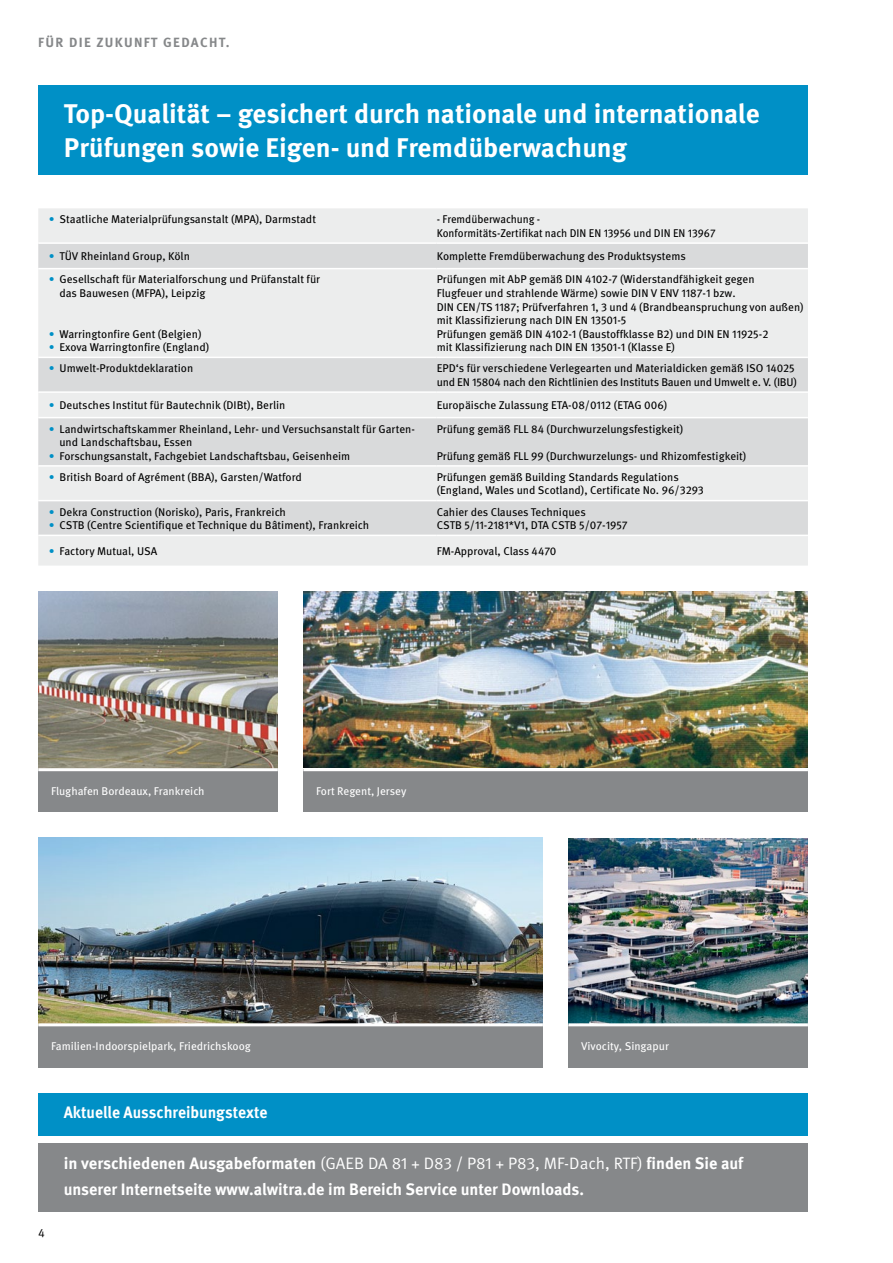
<style>
.page{position:relative;width:893px;height:1263px;background:#fff}
.page>*{position:absolute;margin:0;border:0;box-sizing:border-box;transform-origin:0 0}
.t1{font:700 27px/34px "Meta Pro";color:#fff}
.t2{font:700 16.5px/25.5px "Meta Pro";color:#fff}
.t3{font:700 16.5px "Meta Pro";color:#fff;scale:.94 1}
.t4{font:700 13.35px "Meta Pro";letter-spacing:.1em;color:#86888a}
.t5{font:12px "Meta Pro";color:#000}
.t6{font:11.25px/13.5px "Meta Pro";color:#000}
.t7{font:11.25px "Meta Pro";color:#fff}
.t8{font:11.25px/13.5px "Meta Pro";color:#000;scale:.96 1}
.s1{color:#0090c6}
.s2{font-weight:400}
</style>
<div class="page">
<div style="left:38px;top:1144px;width:770px;height:68px;background:#86888a"></div>
<div style="left:38px;top:85px;width:770px;height:89px;background:#0090c6"></div>
<img style="left:38px;top:591px;width:240px;height:177px">
<img style="left:304px;top:591px;width:504px;height:177px">
<img style="left:38px;top:838px;width:505px;height:185px">
<div style="left:38px;top:208px;width:770px;height:358px;background:#eceded"></div>
<svg style="left:38px;top:244px;width:770px;height:291px;background:#e2e3e4"></svg>
<hr style="left:38px;top:242px;width:399px;height:2px;background:#fff">
<hr style="left:437px;top:242px;width:371px;height:2px;background:#fff">
<hr style="left:38px;top:268px;width:399px;height:1px;background:#fff">
<hr style="left:437px;top:268px;width:371px;height:1px;background:#fff">
<hr style="left:38px;top:357px;width:399px;height:1px;background:#fff">
<hr style="left:437px;top:357px;width:371px;height:1px;background:#fff">
<hr style="left:38px;top:391px;width:399px;height:2px;background:#fff">
<hr style="left:437px;top:391px;width:371px;height:2px;background:#fff">
<hr style="left:38px;top:417px;width:399px;height:1px;background:#fff">
<hr style="left:437px;top:417px;width:371px;height:1px;background:#fff">
<hr style="left:38px;top:465px;width:399px;height:2px;background:#fff">
<hr style="left:437px;top:465px;width:371px;height:2px;background:#fff">
<hr style="left:38px;top:500px;width:399px;height:1px;background:#fff">
<hr style="left:437px;top:500px;width:371px;height:1px;background:#fff">
<hr style="left:38px;top:535px;width:399px;height:1px;background:#fff">
<hr style="left:437px;top:535px;width:371px;height:1px;background:#fff">
<div style="left:38px;top:770px;width:240px;height:42px;background:#86888a"></div>
<hr style="left:38px;top:768px;width:240px;height:3px;background:#fff">
<div style="left:303px;top:770px;width:505px;height:42px;background:#86888a"></div>
<hr style="left:303px;top:768px;width:505px;height:3px;background:#fff">
<div style="left:38px;top:1025px;width:505px;height:42px;background:#86888a"></div>
<hr style="left:38px;top:1023px;width:505px;height:3px;background:#fff">
<div style="left:38px;top:1093px;width:770px;height:42px;background:#0090c6"></div>
<img style="left:568px;top:838px;width:240px;height:185px">
<div style="left:568px;top:1025px;width:240px;height:42px;background:#86888a"></div>
<hr style="left:568px;top:1023px;width:240px;height:3px;background:#fff">
<p class="t4" style="left:38px;top:34px;width:193px">FÜR DIE ZUKUNFT GEDACHT.</p>
<h1 class="t1" style="left:64px;top:98px;width:697px">Top-Qualität – gesichert durch nationale und internationale<br>Prüfungen sowie Eigen- und Fremdüberwachung</h1>
<p class="t6" style="left:49px;top:213px;width:269px"><span class="s1">•</span> Staatliche Materialprüfungsanstalt (MPA), Darmstadt</p>
<p class="t8" style="left:437px;top:213px;width:292px">- Fremdüberwachung -<br>Konformitäts-Zertifikat nach DIN EN 13956 und DIN EN 13967</p>
<p class="t6" style="left:49px;top:250px;width:143px"><span class="s1">•</span> TÜV Rheinland Group, Köln</p>
<p class="t6" style="left:437px;top:250px;width:251px">Komplette Fremdüberwachung des Produktsystems</p>
<p class="t6" style="left:60px;top:273px;width:262px;text-indent:-11px"><span class="s1">•</span> Gesellschaft für Materialforschung und Prüfanstalt für das Bauwesen (MFPA), Leipzig</p>
<p class="t6" style="left:49px;top:327px;width:154px"><span class="s1">•</span> Warringtonfire Gent (Belgien)</p>
<p class="t6" style="left:49px;top:341px;width:162px"><span class="s1">•</span> Exova Warringtonfire (England)</p>
<p class="t6" style="left:437px;top:273px;width:368px">Prüfungen mit AbP gemäß DIN 4102-7 (Widerstandfähigkeit gegen<br>Flugfeuer und strahlende Wärme) sowie DIN V ENV 1187-1 bzw.<br>DIN CEN/TS 1187; Prüfverfahren 1, 3 und 4 (Brandbeanspruchung von außen) mit Klassifizierung nach DIN EN 13501-5<br>Prüfungen gemäß DIN 4102-1 (Baustoffklasse B2) und DIN EN 11925-2<br>mit Klassifizierung nach DIN EN 13501-1 (Klasse E)</p>
<p class="t6" style="left:49px;top:362px;width:146px"><span class="s1">•</span> Umwelt-Produktdeklaration</p>
<p class="t6" style="left:437px;top:362px;width:362px">EPD‘s für verschiedene Verlegearten und Materialdicken gemäß ISO 14025 und EN 15804 nach den Richtlinien des Instituts Bauen und Umwelt e. V. (IBU)</p>
<p class="t6" style="left:49px;top:399px;width:238px"><span class="s1">•</span> Deutsches Institut für Bautechnik (DIBt), Berlin</p>
<p class="t6" style="left:437px;top:399px;width:232px">Europäische Zulassung ETA-08/0112 (ETAG 006)</p>
<p class="t6" style="left:60px;top:422px;width:357px;text-indent:-11px"><span class="s1">•</span> Landwirtschaftskammer Rheinland, Lehr- und Versuchsanstalt für Garten&shy;und Landschaftsbau, Essen</p>
<p class="t6" style="left:49px;top:449px;width:303px"><span class="s1">•</span> Forschungsanstalt, Fachgebiet Landschaftsbau, Geisenheim</p>
<p class="t6" style="left:437px;top:422px;width:248px">Prüfung gemäß FLL 84 (Durchwurzelungsfestigkeit)</p>
<p class="t6" style="left:437px;top:449px;width:311px">Prüfung gemäß FLL 99 (Durchwurzelungs- und Rhizomfestigkeit)</p>
<p class="t6" style="left:49px;top:470px;width:255px"><span class="s1">•</span> British Board of Agrément (BBA), Garsten/Watford</p>
<p class="t6" style="left:437px;top:470px;width:269px">Prüfungen gemäß Building Standards Regulations (England, Wales und Scotland), Certificate No. 96/3293</p>
<p class="t6" style="left:49px;top:505px;width:239px"><span class="s1">•</span> Dekra Construction (Norisko), Paris, Frankreich</p>
<p class="t6" style="left:49px;top:519px;width:322px"><span class="s1">•</span> CSTB (Centre Scientifique et Technique du Bâtiment), Frankreich</p>
<p class="t6" style="left:437px;top:505px;width:192px">Cahier des Clauses Techniques<br>CSTB 5/11-2181*V1, DTA CSTB 5/07-1957</p>
<p class="t6" style="left:49px;top:544px;width:110px"><span class="s1">•</span> Factory Mutual, USA</p>
<p class="t6" style="left:437px;top:544px;width:121px">FM-Approval, Class 4470</p>
<p class="t7" style="left:51px;top:784px;width:155px">Flughafen Bordeaux, Frankreich</p>
<p class="t7" style="left:316px;top:784px;width:92px">Fort Regent, Jersey</p>
<p class="t7" style="left:51px;top:1039px;width:201px">Familien-Indoorspielpark, Friedrichskoog</p>
<h2 class="t3" style="left:64px;top:1102px;width:218px">Aktuelle Ausschreibungstexte</h2>
<p class="t7" style="left:581px;top:1039px;width:89px">Vivocity, Singapur</p>
<p class="t5" style="left:38px;top:1225px;width:8px">4</p>
<h2 class="t2" style="left:64px;top:1151px;width:681px">in verschiedenen Ausgabeformaten <span class="s2">(GAEB DA 81 + D83 / P81 + P83, MF-Dach, RTF)</span> finden Sie auf unserer Internetseite www.alwitra.de im Bereich Service unter Downloads.</h2>
</div>
